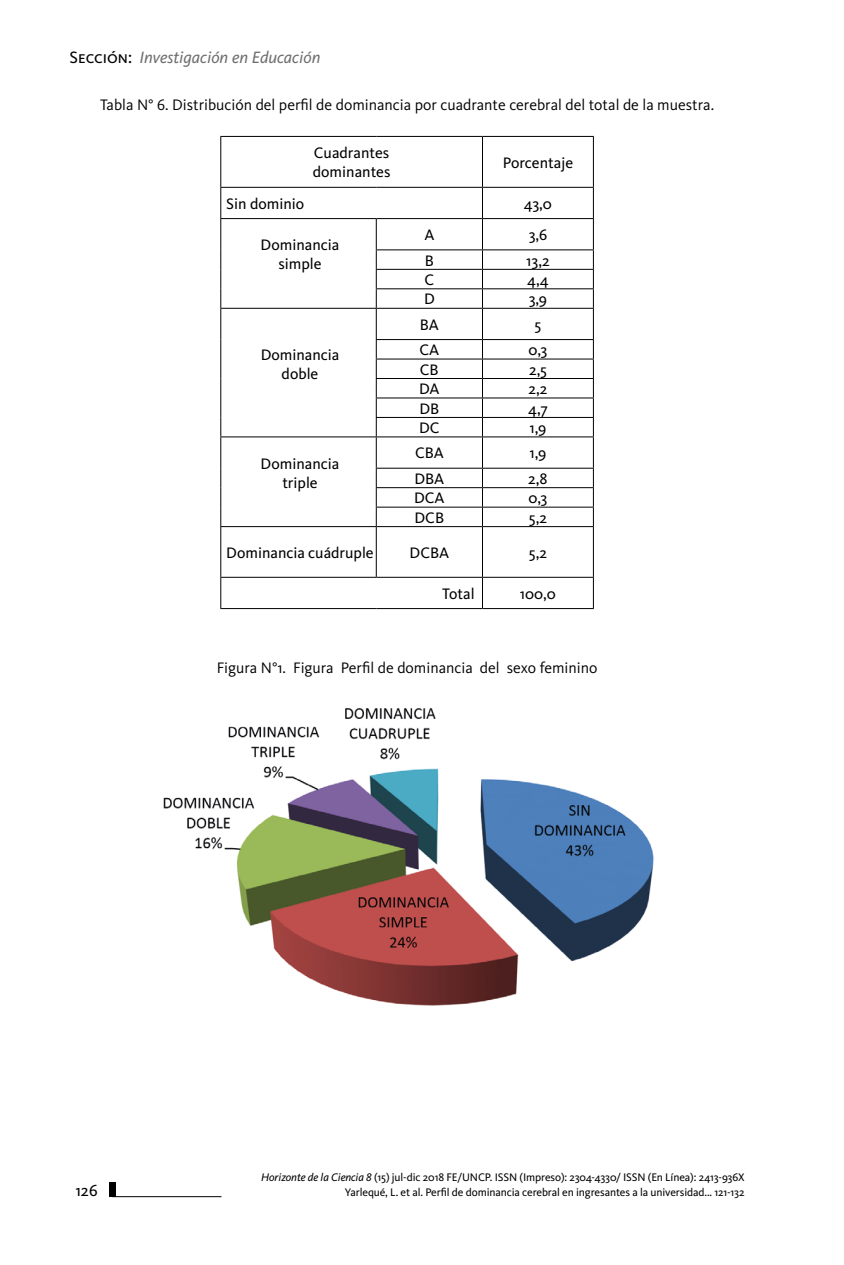
<style>
.page{position:relative;width:844px;height:1265px;background:#fff}
.page>*{position:absolute;margin:0;border:0;box-sizing:border-box;transform-origin:0 0}
.t1{font:italic 16.97px "Kievit";color:#706f6f}
.t2{font:16.62px "Kievit";color:#000}
.t3{font:15.75px/18.9px "Kievit";color:#000;text-align:center}
.t4{font:15.75px "Kievit";color:#000}
.t5{font:11.38px/14.9px "Kievit";letter-spacing:-.01em;color:#000;text-align:right}
.s1{font-family:"Kievit Book SC";font-style:normal;color:#000}
.s2{font-style:italic}
</style>
<div class="page">
<hr style="left:112px;top:1196px;width:109px;height:1px;background:#000">
<div style="left:109px;top:1182px;width:6px;height:15px;background:#000"></div>
<hr style="left:220px;top:136px;width:156px;height:1px;background:#000">
<hr style="left:376px;top:136px;width:106px;height:1px;background:#000">
<hr style="left:482px;top:136px;width:111px;height:1px;background:#000">
<hr style="left:220px;top:187px;width:156px;height:1px;background:#000">
<hr style="left:376px;top:187px;width:106px;height:1px;background:#000">
<hr style="left:482px;top:187px;width:111px;height:1px;background:#000">
<hr style="left:220px;top:218px;width:156px;height:1px;background:#000">
<hr style="left:376px;top:218px;width:106px;height:1px;background:#000">
<hr style="left:482px;top:218px;width:111px;height:1px;background:#000">
<hr style="left:376px;top:249px;width:106px;height:1px;background:#000">
<hr style="left:482px;top:249px;width:111px;height:1px;background:#000">
<hr style="left:376px;top:269px;width:106px;height:1px;background:#000">
<hr style="left:482px;top:269px;width:111px;height:1px;background:#000">
<hr style="left:376px;top:288px;width:106px;height:1px;background:#000">
<hr style="left:482px;top:288px;width:111px;height:1px;background:#000">
<hr style="left:220px;top:308px;width:156px;height:1px;background:#000">
<hr style="left:376px;top:308px;width:106px;height:1px;background:#000">
<hr style="left:482px;top:308px;width:111px;height:1px;background:#000">
<hr style="left:376px;top:339px;width:106px;height:1px;background:#000">
<hr style="left:482px;top:339px;width:111px;height:1px;background:#000">
<hr style="left:376px;top:359px;width:106px;height:1px;background:#000">
<hr style="left:482px;top:359px;width:111px;height:1px;background:#000">
<hr style="left:376px;top:378px;width:106px;height:1px;background:#000">
<hr style="left:482px;top:378px;width:111px;height:1px;background:#000">
<hr style="left:376px;top:398px;width:106px;height:1px;background:#000">
<hr style="left:482px;top:398px;width:111px;height:1px;background:#000">
<hr style="left:376px;top:417px;width:106px;height:1px;background:#000">
<hr style="left:482px;top:417px;width:111px;height:1px;background:#000">
<hr style="left:220px;top:436px;width:156px;height:1px;background:#000">
<hr style="left:376px;top:436px;width:106px;height:1px;background:#000">
<hr style="left:482px;top:436px;width:111px;height:1px;background:#000">
<hr style="left:376px;top:468px;width:106px;height:1px;background:#000">
<hr style="left:482px;top:468px;width:111px;height:1px;background:#000">
<hr style="left:376px;top:487px;width:106px;height:1px;background:#000">
<hr style="left:482px;top:487px;width:111px;height:1px;background:#000">
<hr style="left:376px;top:507px;width:106px;height:1px;background:#000">
<hr style="left:482px;top:507px;width:111px;height:1px;background:#000">
<hr style="left:220px;top:526px;width:156px;height:1px;background:#000">
<hr style="left:376px;top:526px;width:106px;height:1px;background:#000">
<hr style="left:482px;top:526px;width:111px;height:1px;background:#000">
<hr style="left:220px;top:577px;width:156px;height:1px;background:#000">
<hr style="left:376px;top:577px;width:106px;height:1px;background:#000">
<hr style="left:482px;top:577px;width:111px;height:1px;background:#000">
<hr style="left:220px;top:608px;width:156px;height:1px;background:#000">
<hr style="left:376px;top:608px;width:106px;height:1px;background:#000">
<hr style="left:482px;top:608px;width:111px;height:1px;background:#000">
<hr style="left:220px;top:137px;width:1px;height:50px;background:#000">
<hr style="left:220px;top:188px;width:1px;height:30px;background:#000">
<hr style="left:220px;top:219px;width:1px;height:31px;background:#000">
<svg style="left:220px;top:250px;width:1px;height:58px"></svg>
<hr style="left:220px;top:309px;width:1px;height:31px;background:#000">
<svg style="left:220px;top:340px;width:1px;height:96px"></svg>
<hr style="left:220px;top:437px;width:1px;height:31px;background:#000">
<svg style="left:220px;top:468px;width:1px;height:58px"></svg>
<hr style="left:220px;top:527px;width:1px;height:50px;background:#000">
<hr style="left:220px;top:578px;width:1px;height:30px;background:#000">
<hr style="left:482px;top:137px;width:1px;height:50px;background:#000">
<hr style="left:592px;top:137px;width:1px;height:50px;background:#000">
<hr style="left:482px;top:188px;width:1px;height:30px;background:#000">
<hr style="left:592px;top:188px;width:1px;height:30px;background:#000">
<hr style="left:376px;top:219px;width:1px;height:30px;background:#000">
<hr style="left:482px;top:219px;width:1px;height:30px;background:#000">
<hr style="left:592px;top:219px;width:1px;height:30px;background:#000">
<svg style="left:376px;top:250px;width:1px;height:58px"></svg>
<svg style="left:482px;top:250px;width:1px;height:58px"></svg>
<svg style="left:592px;top:250px;width:1px;height:58px"></svg>
<hr style="left:376px;top:309px;width:1px;height:30px;background:#000">
<hr style="left:482px;top:309px;width:1px;height:30px;background:#000">
<hr style="left:592px;top:309px;width:1px;height:30px;background:#000">
<svg style="left:376px;top:340px;width:1px;height:96px"></svg>
<svg style="left:482px;top:340px;width:1px;height:96px"></svg>
<svg style="left:592px;top:340px;width:1px;height:96px"></svg>
<hr style="left:376px;top:437px;width:1px;height:31px;background:#000">
<hr style="left:482px;top:437px;width:1px;height:31px;background:#000">
<hr style="left:592px;top:437px;width:1px;height:31px;background:#000">
<svg style="left:376px;top:469px;width:1px;height:57px"></svg>
<svg style="left:482px;top:469px;width:1px;height:57px"></svg>
<svg style="left:592px;top:469px;width:1px;height:57px"></svg>
<hr style="left:376px;top:527px;width:1px;height:50px;background:#000">
<hr style="left:482px;top:527px;width:1px;height:50px;background:#000">
<hr style="left:592px;top:527px;width:1px;height:50px;background:#000">
<hr style="left:482px;top:578px;width:1px;height:30px;background:#000">
<hr style="left:592px;top:578px;width:1px;height:30px;background:#000">
<img style="left:163px;top:708px;width:491px;height:298px">
<p class="t1" style="left:69px;top:47px;width:252px"><span class="s1">Sección:</span> Investigación en Educación</p>
<p class="t4" style="left:100px;top:96px;width:615px">Tabla N° 6. Distribución del perfil de dominancia por cuadrante cerebral del total de la muestra.</p>
<p class="t3" style="left:313px;top:144px;width:79px;text-align:left">Cuadrantes dominantes</p>
<p class="t3" style="left:502px;top:153px;width:72px">Porcentaje</p>
<p class="t3" style="left:226px;top:194px;width:80px">Sin dominio</p>
<p class="t3" style="left:524px;top:194px;width:29px">43,0</p>
<p class="t3" style="left:260px;top:236px;width:80px">Dominancia simple</p>
<p class="t3" style="left:424px;top:226px;width:12px">A</p>
<p class="t3" style="left:528px;top:226px;width:20px">3,6</p>
<p class="t3" style="left:424px;top:251px;width:11px">B</p>
<p class="t3" style="left:526px;top:251px;width:25px">13,2</p>
<p class="t3" style="left:424px;top:270px;width:11px">C</p>
<p class="t3" style="left:527px;top:270px;width:23px">4,4</p>
<p class="t3" style="left:424px;top:290px;width:12px">D</p>
<p class="t3" style="left:528px;top:290px;width:20px">3,9</p>
<p class="t3" style="left:260px;top:345px;width:80px">Dominancia doble</p>
<p class="t3" style="left:260px;top:454px;width:80px">Dominancia triple</p>
<p class="t3" style="left:420px;top:315px;width:21px">BA</p>
<p class="t3" style="left:534px;top:315px;width:8px">5</p>
<p class="t3" style="left:419px;top:341px;width:21px">CA</p>
<p class="t3" style="left:528px;top:341px;width:21px">0,3</p>
<p class="t3" style="left:420px;top:360px;width:20px">CB</p>
<p class="t3" style="left:529px;top:360px;width:19px">2,5</p>
<p class="t3" style="left:419px;top:380px;width:22px">DA</p>
<p class="t3" style="left:528px;top:380px;width:20px">2,2</p>
<p class="t3" style="left:419px;top:399px;width:22px">DB</p>
<p class="t3" style="left:528px;top:399px;width:21px">4,7</p>
<p class="t3" style="left:419px;top:419px;width:22px">DC</p>
<p class="t3" style="left:529px;top:419px;width:18px">1,9</p>
<p class="t3" style="left:415px;top:444px;width:30px">CBA</p>
<p class="t3" style="left:529px;top:444px;width:18px">1,9</p>
<p class="t3" style="left:414px;top:469px;width:31px">DBA</p>
<p class="t3" style="left:528px;top:469px;width:21px">2,8</p>
<p class="t3" style="left:414px;top:489px;width:32px">DCA</p>
<p class="t3" style="left:528px;top:489px;width:21px">0,3</p>
<p class="t3" style="left:414px;top:508px;width:31px">DCB</p>
<p class="t3" style="left:529px;top:508px;width:20px">5,2</p>
<p class="t3" style="left:226px;top:543px;width:149px">Dominancia cuádruple</p>
<p class="t3" style="left:409px;top:543px;width:41px">DCBA</p>
<p class="t3" style="left:529px;top:543px;width:20px">5,2</p>
<p class="t3" style="left:442px;top:584px;width:34px">Total</p>
<p class="t3" style="left:520px;top:584px;width:37px">100,0</p>
<p class="t4" style="left:217px;top:659px;width:382px">Figura N°1. Figura Perfil de dominancia del sexo feminino</p>
<p class="t2" style="left:75px;top:1181px;width:24px">126</p>
<p class="t5" style="left:261px;top:1170px;width:485px"><span class="s2">Horizonte de la Ciencia 8</span> (15) jul-dic 2018 FE/UNCP. ISSN (Impreso): 2304-4330/ ISSN (En Línea): 2413-936X<br>Yarlequé, L. et al. Perfil de dominancia cerebral en ingresantes a la universidad... 121-132</p>
</div>
